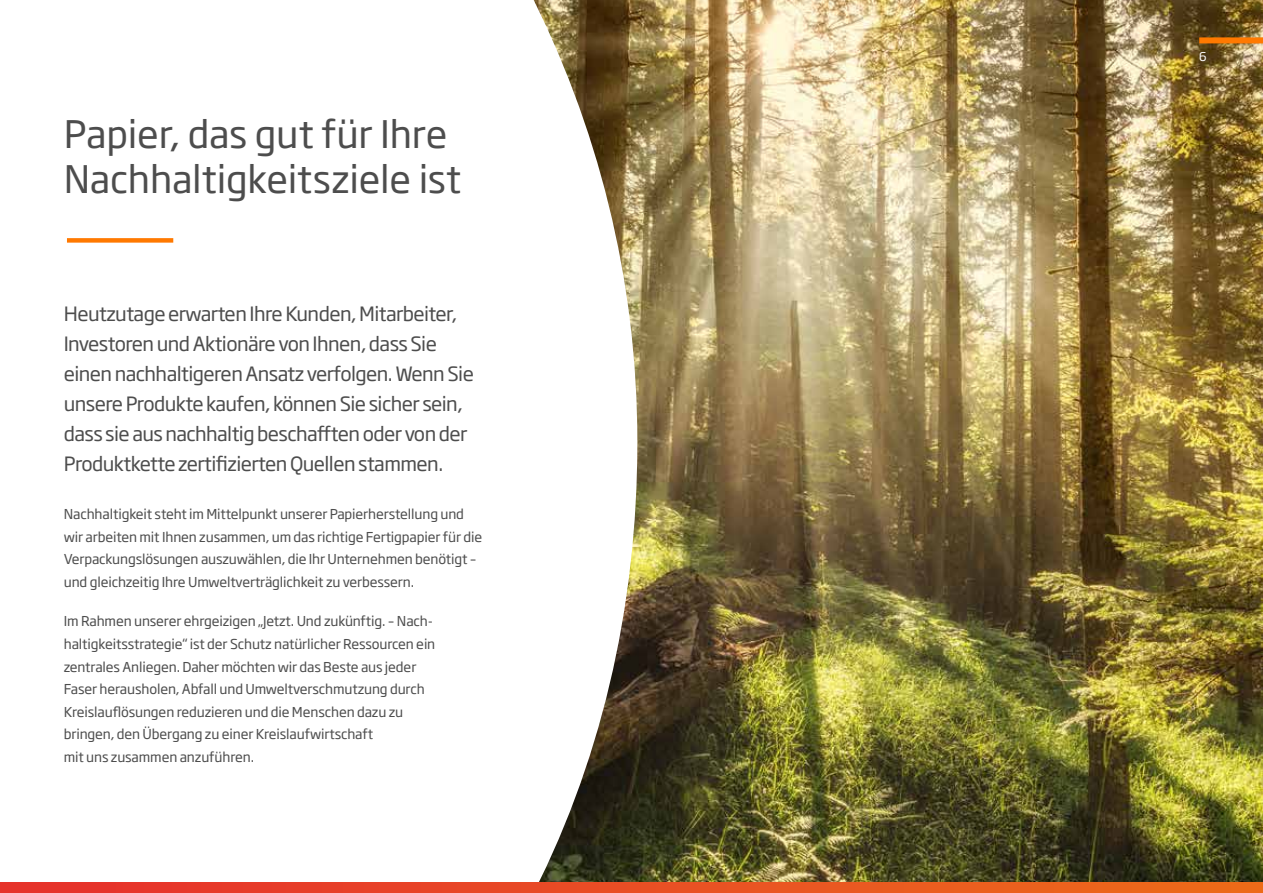
<style>
.page{position:relative;width:1263px;height:893px;background:#fff}
.page>*{position:absolute;margin:0;border:0;box-sizing:border-box;transform-origin:0 0}
.t1{font:37.5px/45px "Soho Gothic Pro";letter-spacing:-.005em;color:#4d4d4d}
.t2{font:19.5px/30px "Soho Gothic Pro";letter-spacing:-.03em;color:#4d4d4d}
.t3{font:13.5px/22.5px "Soho Gothic Pro";letter-spacing:-.01em;color:#4d4d4d}
.t4{font:12px "Soho Gothic Pro";color:#fff}
</style>
<div class="page">
<img style="left:637px;top:0;width:626px;height:882px">
<svg style="left:173px;top:0;width:464px;height:882px"></svg>
<div style="left:1199px;top:37px;width:64px;height:6px;background:#ff7900"></div>
<div style="left:67px;top:238px;width:106px;height:5px;background:#ff7900"></div>
<svg style="left:0;top:882px;width:1263px;height:11px;background:#e94d23"></svg>
<h1 class="t1" style="left:64px;top:110px;width:399px">Papier, das gut für Ihre<br>Nachhaltigkeitsziele ist</h1>
<p class="t2" style="left:64px;top:298px;width:412px">Heutzutage erwarten Ihre Kunden, Mitarbeiter, Investoren und Aktionäre von Ihnen, dass Sie einen nachhaltigeren Ansatz verfolgen. Wenn Sie unsere Produkte kaufen, können Sie sicher sein, dass sie aus nachhaltig beschafften oder von der Produktkette zertifizierten Quellen stammen.</p>
<p class="t3" style="left:64px;top:502px;width:420px">Nachhaltigkeit steht im Mittelpunkt unserer Papierherstellung und wir arbeiten mit Ihnen zusammen, um das richtige Fertigpapier für die Verpackungslösungen auszuwählen, die Ihr Unternehmen benötigt – und gleichzeitig Ihre Umweltverträglichkeit zu verbessern.</p>
<p class="t3" style="left:64px;top:609px;width:373px">Im Rahmen unserer ehrgeizigen „Jetzt. Und zukünftig. – Nach&shy;haltigkeitsstrategie“ ist der Schutz natürlicher Ressourcen ein zentrales Anliegen. Daher möchten wir das Beste aus jeder Faser herausholen, Abfall und Umweltverschmutzung durch Kreislauflösungen reduzieren und die Menschen dazu zu bringen, den Übergang zu einer Kreislaufwirtschaft<br>mit uns zusammen anzuführen.</p>
<p class="t4" style="left:1199px;top:48px;width:9px">6</p>
</div>
